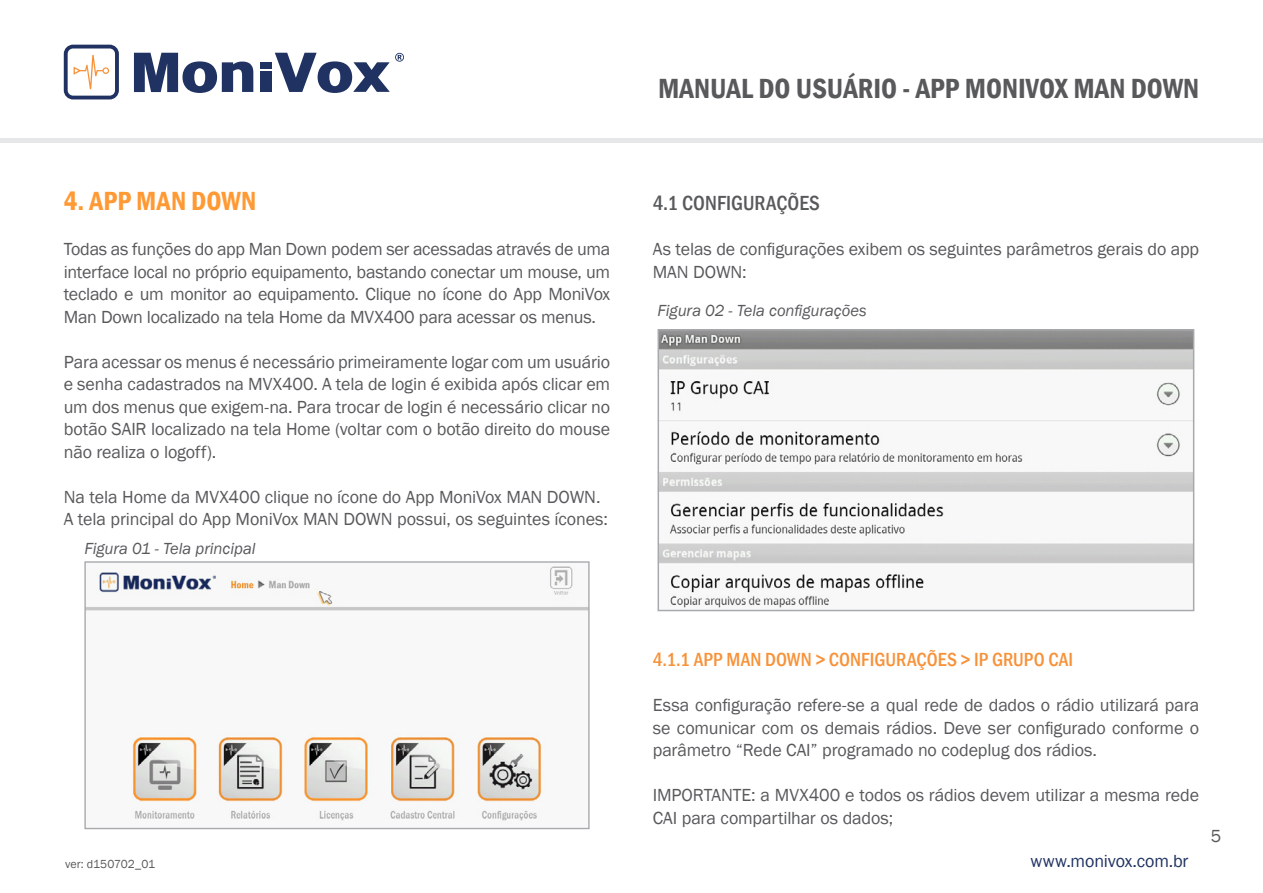
<style>
.page{position:relative;width:1263px;height:893px;background:#fff}
.page>*{position:absolute;margin:0;border:0;box-sizing:border-box;transform-origin:0 0}
.t1{font:600 condensed 28.5px "Franklin Gothic";color:#58595b}
.t2{font:600 condensed 27px "Franklin Gothic";letter-spacing:.01em;color:#f93}
.t3{font:500 condensed 21px "Franklin Gothic";color:#58595b}
.t4{font:500 condensed 19.5px "Franklin Gothic";color:#f79239}
.t5{font:18px/22.5px "Franklin Gothic";letter-spacing:-.01em;color:#58595b;text-align:justify}
.t6{font:18px "Franklin Gothic";letter-spacing:-.01em;color:#203262}
.t7{font:italic 16.5px "Franklin Gothic";letter-spacing:-.005em;color:#58595b}
.t8{font:12px "Franklin Gothic";color:#58595b}
</style>
<div class="page">
<hr style="left:0;top:138px;width:1263px;height:4px;background:#e6e7e8">
<div style="left:260px;top:71px;width:12px;height:21px;background:#203262"></div>
<div style="left:260px;top:62px;width:12px;height:6px;background:#203262"></div>
<svg style="left:134px;top:53px;width:119px;height:40px"></svg>
<svg style="left:275px;top:53px;width:129px;height:40px"></svg>
<svg style="left:64px;top:45px;width:55px;height:54px"></svg>
<img style="left:86px;top:566px;width:502px;height:255px">
<div style="left:84px;top:561px;width:506px;height:268px;border:1px solid #a7a9ac"></div>
<img style="left:660px;top:332px;width:531px;height:276px">
<div style="left:657px;top:329px;width:537px;height:282px;border:2px solid #a7a9ac"></div>
<h1 class="t1" style="left:658px;top:70px;width:542px">MANUAL DO USUÁRIO - APP MONIVOX MAN DOWN</h1>
<h2 class="t2" style="left:64px;top:183px;width:194px">4. APP MAN DOWN</h2>
<p class="t5" style="left:64px;top:238px;width:548px">Todas as funções do app Man Down podem ser acessadas através de uma interface local no próprio equipamento, bastando conectar um mouse, um teclado e um monitor ao equipamento. Clique no ícone do App MoniVox Man Down localizado na tela Home da MVX400 para acessar os menus.</p>
<p class="t5" style="left:64px;top:351px;width:548px">Para acessar os menus é necessário primeiramente logar com um usuário e senha cadastrados na MVX400. A tela de login é exibida após clicar em um dos menus que exigem-na. Para trocar de login é necessário clicar no botão SAIR localizado na tela Home (voltar com o botão direito do mouse não realiza o logoff).</p>
<p class="t5" style="left:64px;top:486px;width:546px">Na tela Home da MVX400 clique no ícone do App MoniVox MAN DOWN.<br>A tela principal do App MoniVox MAN DOWN possui, os seguintes ícones:</p>
<p class="t7" style="left:84px;top:538px;width:173px">Figura 01 - Tela principal</p>
<p class="t3" style="left:653px;top:189px;width:169px">4.1 CONFIGURAÇÕES</p>
<p class="t5" style="left:653px;top:238px;width:548px">As telas de configurações exibem os seguintes parâmetros gerais do app<br>MAN DOWN:</p>
<p class="t7" style="left:657px;top:300px;width:211px">Figura 02 - Tela configurações</p>
<p class="t4" style="left:653px;top:647px;width:422px">4.1.1 APP MAN DOWN &gt; CONFIGURAÇÕES &gt; IP GRUPO CAI</p>
<p class="t5" style="left:653px;top:694px;width:548px">Essa configuração refere-se a qual rede de dados o rádio utilizará para se comunicar com os demais rádios. Deve ser configurado conforme o parâmetro “Rede CAI” programado no codeplug dos rádios.</p>
<p class="t5" style="left:653px;top:784px;width:548px">IMPORTANTE: a MVX400 e todos os rádios devem utilizar a mesma rede<br>CAI para compartilhar os dados;</p>
<p class="t8" style="left:65px;top:857px;width:92px">ver: d150702_01</p>
<p class="t6" style="left:1030px;top:850px;width:160px">www.monivox.com.br</p>
<p class="t5" style="left:1211px;top:825px;width:12px">5</p>
</div>
